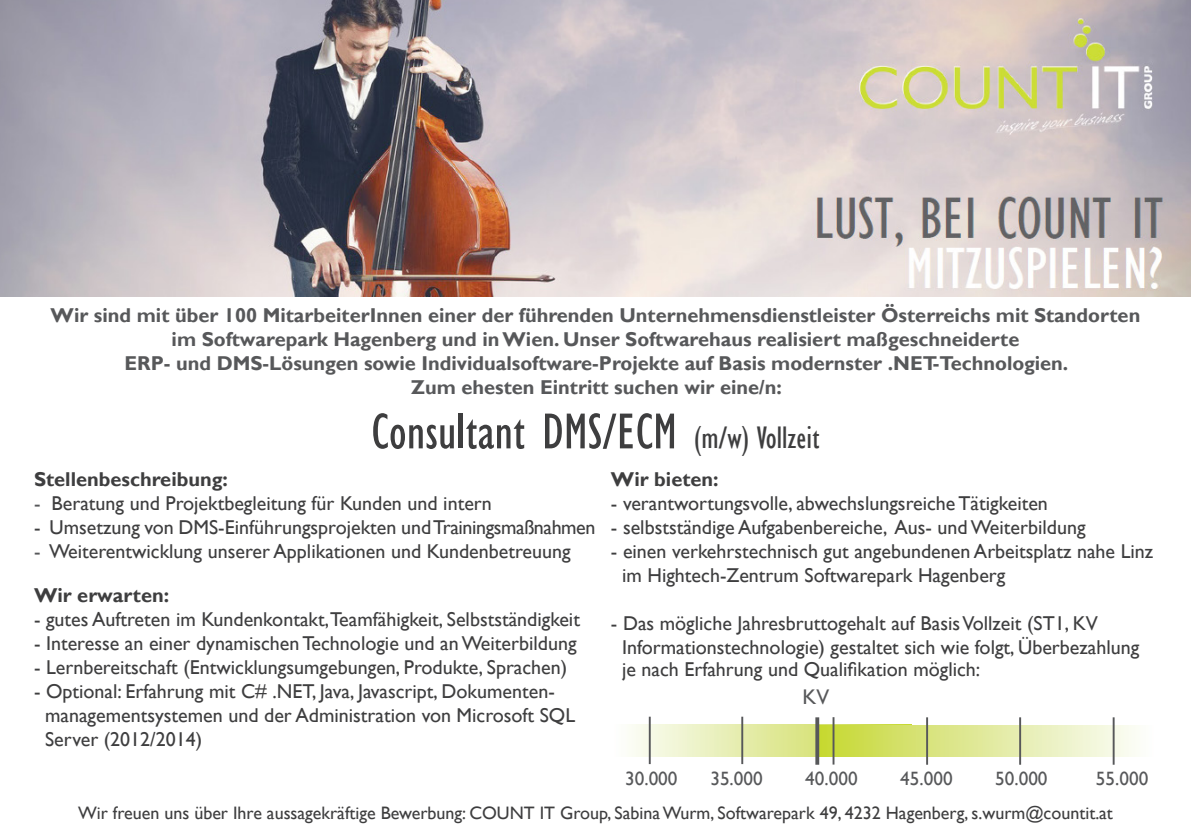
<style>
.page{position:relative;width:1191px;height:840px;background:#fff}
.page>*{position:absolute;margin:0;border:0;box-sizing:border-box;transform-origin:0 0}
.t1{font:condensed 52px "Gill Sans";color:#3e3e3f}
.t2{font:21.2px "Gill Sans";color:#57585a}
.t3{font:20px "Gill Sans";color:#3e3e3f}
.t4{font:700 20px "Gill Sans";color:#57585a}
.t5{font:700 20px "Gill Sans";color:#3e3e3f}
.t6{font:19.2px "Gill Sans";color:#57585a}
.t7{font:18px "Gill Sans";color:#3e3e3f}
.s1{font-size:32px}
.s2{color:#57585a}
</style>
<div class="page">
<svg style="left:629px;top:724px;width:186px;height:31px;background:#e7eeb8"></svg>
<hr style="left:649px;top:716px;width:1px;height:47px;background:#57585a">
<hr style="left:741px;top:716px;width:2px;height:47px;background:#57585a">
<div style="left:817px;top:724px;width:338px;height:32px;background:linear-gradient(to right,#c5d634,#fdfeff)"></div>
<hr style="left:926px;top:717px;width:2px;height:47px;background:#57585a">
<hr style="left:1019px;top:717px;width:2px;height:47px;background:#57585a">
<hr style="left:1112px;top:717px;width:2px;height:47px;background:#57585a">
<svg style="left:815px;top:717px;width:4px;height:47px"></svg>
<hr style="left:832px;top:716px;width:2px;height:48px;background:#57585a">
<img style="left:0;top:0;width:1191px;height:296px">
<p class="t4" style="left:51px;top:303px;width:1091px">Wir sind mit über 100 MitarbeiterInnen einer der führenden Unternehmensdienstleister Österreichs mit Standorten</p>
<p class="t4" style="left:172px;top:327px;width:849px">im Softwarepark Hagenberg und in Wien. Unser Softwarehaus realisiert maßgeschneiderte</p>
<p class="t4" style="left:125px;top:351px;width:945px">ERP- und DMS-Lösungen sowie Individualsoftware-Projekte auf Basis modernster .NET-Technologien.</p>
<p class="t4" style="left:411px;top:375px;width:372px">Zum ehesten Eintritt suchen wir eine/n:</p>
<p class="t1" style="left:371px;top:400px;width:449px">Consultant DMS/ECM <span class="s1">(m/w) Vollzeit</span></p>
<p class="t5" style="left:34px;top:467px;width:195px">Stellenbeschreibung:</p>
<p class="t3" style="left:34px;top:491px;width:459px"><span class="s2">-</span> Beratung und Projektbegleitung für Kunden und intern</p>
<p class="t3" style="left:34px;top:515px;width:563px">- Umsetzung von DMS-Einführungsprojekten und Trainingsmaßnahmen</p>
<p class="t3" style="left:34px;top:539px;width:538px"><span class="s2">-</span> Weiterentwicklung unserer Applikationen und Kundenbetreuung</p>
<p class="t5" style="left:34px;top:583px;width:137px">Wir erwarten:</p>
<p class="t3" style="left:34px;top:607px;width:547px">- gutes Auftreten im Kundenkontakt,Teamfähigkeit, Selbstständigkeit</p>
<p class="t3" style="left:34px;top:631px;width:544px">- Interesse an einer dynamischen Technologie und an Weiterbildung</p>
<p class="t3" style="left:34px;top:655px;width:535px">- Lernbereitschaft (Entwicklungsumgebungen, Produkte, Sprachen)</p>
<p class="t3" style="left:34px;top:679px;width:522px">- Optional: Erfahrung mit C# .NET, Java, Javascript, Dokumenten-</p>
<p class="t3" style="left:45px;top:703px;width:531px">managementsystemen und der Administration von Microsoft SQL</p>
<p class="t3" style="left:45px;top:727px;width:159px">Server (2012/2014)</p>
<p class="t5" style="left:611px;top:467px;width:109px">Wir bieten:</p>
<p class="t3" style="left:611px;top:491px;width:438px">- verantwortungsvolle, abwechslungsreiche Tätigkeiten</p>
<p class="t3" style="left:611px;top:515px;width:476px">- selbstständige Aufgabenbereiche, Aus- und Weiterbildung</p>
<p class="t3" style="left:611px;top:539px;width:544px">- einen verkehrstechnisch gut angebundenen Arbeitsplatz nahe Linz</p>
<p class="t3" style="left:622px;top:563px;width:385px">im Hightech-Zentrum Softwarepark Hagenberg</p>
<p class="t3" style="left:611px;top:611px;width:488px">- Das mögliche Jahresbruttogehalt auf Basis Vollzeit (ST1, KV</p>
<p class="t3" style="left:622px;top:635px;width:519px">Informationstechnologie) gestaltet sich wie folgt, Überbezahlung</p>
<p class="t3" style="left:622px;top:657px;width:360px">je nach Erfahrung und Qualifikation möglich:</p>
<p class="t2" style="left:802px;top:684px;width:28px">KV</p>
<p class="t6" style="left:625px;top:767px;width:54px">30.000</p>
<p class="t6" style="left:710px;top:767px;width:54px">35.000</p>
<p class="t6" style="left:805px;top:767px;width:54px">40.000</p>
<p class="t6" style="left:900px;top:767px;width:54px">45.000</p>
<p class="t6" style="left:995px;top:767px;width:54px">50.000</p>
<p class="t6" style="left:1096px;top:767px;width:54px">55.000</p>
<p class="t7" style="left:78px;top:801px;width:1036px">Wir freuen uns über Ihre aussagekräftige Bewerbung: COUNT IT Group, Sabina Wurm, Softwarepark 49, 4232 Hagenberg, s.wurm@countit.at</p>
</div>
